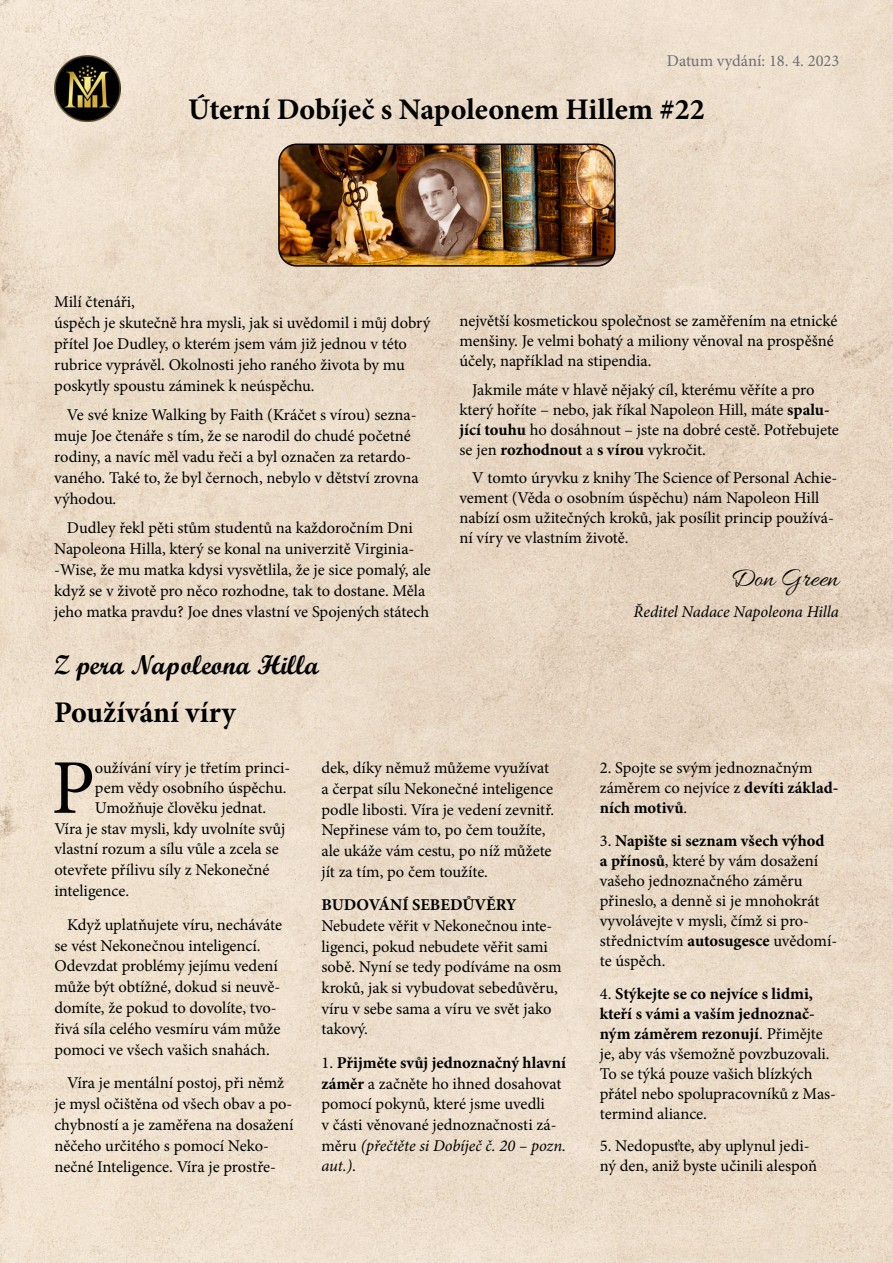
<style>
.page{position:relative;width:893px;height:1263px;background:#fff}
.page>*{position:absolute;margin:0;border:0;box-sizing:border-box;transform-origin:0 0}
.t1{font:77.4px "Minion Pro";color:#000}
.t2{font:700 30px "Minion Pro";color:#000}
.t3{font:27px "Script MT Bold";color:#000}
.t4{font:27px "Allura";color:#000}
.t5{font:16.5px/20px "Minion Pro";color:#000}
.t6{font:italic 16.5px "Minion Pro";letter-spacing:-.005em;color:#000}
.t7{font:16.5px "Minion Pro";color:#6d6e71}
.t8{font:700 16.5px "Minion Pro";color:#000}
.s1{font-weight:700}
.s2{font-style:italic}
</style>
<div class="page">
<img style="left:0;top:0;width:893px;height:1263px">
<img style="left:54px;top:55px;width:67px;height:67px">
<img style="left:279px;top:144px;width:336px;height:122px">
<div style="left:278px;top:144px;width:338px;height:123px;border:2px solid #000;border-radius:18px"></div>
<p class="t7" style="left:667px;top:50px;width:174px">Datum vydání: 18. 4. 2023</p>
<h2 class="t2" style="left:188px;top:88px;width:518px">Úterní Dobíječ s Napoleonem Hillem #22</h2>
<p class="t5" style="left:54px;top:291px;width:378px;line-height:21px">Milí čtenáři,<br>úspěch je skutečně hra mysli, jak si uvědomil i můj dobrý přítel Joe Dudley, o kterém jsem vám již jednou v této rubrice vyprávěl. Okolnosti jeho raného života by mu poskytly spoustu záminek k neúspěchu.</p>
<p class="t5" style="left:54px;top:404px;width:366px;line-height:21px;text-indent:13px">Ve své knize Walking by Faith (Kráčet s vírou) sezna&shy;muje Joe čtenáře s tím, že se narodil do chudé početné rodiny, a navíc měl vadu řeči a byl označen za retardo&shy;vaného. Také to, že byl černoch, nebylo v dětství zrovna výhodou.</p>
<p class="t5" style="left:54px;top:518px;width:378px;line-height:21px;text-indent:13px">Dudley řekl pěti stům studentů na každoročním Dni Napoleona Hilla, který se konal na univerzitě Virginia--Wise, že mu matka kdysi vysvětlila, že je sice pomalý, ale když se v životě pro něco rozhodne, tak to dostane. Měla jeho matka pravdu? Joe dnes vlastní ve Spojených státech</p>
<p class="t5" style="left:459px;top:311px;width:380px">největší kosmetickou společnost se zaměřením na etnické menšiny. Je velmi bohatý a miliony věnoval na prospěšné účely, například na stipendia.</p>
<p class="t5" style="left:459px;top:379px;width:381px;text-indent:13px">Jakmile máte v hlavě nějaký cíl, kterému věříte a pro který hoříte – nebo, jak říkal Napoleon Hill, máte <span class="s1">spalu&shy;jící touhu</span> ho dosáhnout – jste na dobré cestě. Potřebujete se jen <span class="s1">rozhodnout</span> a <span class="s1">s vírou</span> vykročit.</p>
<p class="t5" style="left:459px;top:468px;width:379px;text-indent:13px">V tomto úryvku z knihy The Science of Personal Achie&shy;vement (Věda o osobním úspěchu) nám Napoleon Hill nabízí osm užitečných kroků, jak posílit princip používá&shy;ní víry ve vlastním životě.</p>
<h3 class="t4" style="left:731px;top:563px;width:110px">Don Green</h3>
<p class="t6" style="left:634px;top:601px;width:207px">Ředitel Nadace Napoleona Hilla</p>
<h3 class="t3" style="left:54px;top:648px;width:266px">Z pera Napoleona Hilla</h3>
<h2 class="t2" style="left:54px;top:692px;width:183px">Používání víry</h2>
<h1 class="t1" style="left:51px;top:736px;width:45px">P</h1>
<p class="t5" style="left:95px;top:758px;width:197px">oužívání víry je třetím princi-</p>
<p class="t5" style="left:321px;top:758px;width:234px;line-height:20.7px">dek, díky němuž můžeme využívat a čerpat sílu Nekonečné inteligence podle libosti. Víra je vedení zevnitř.<br>Nepřinese vám to, po čem toužíte, ale ukáže vám cestu, po níž můžete jít za tím, po čem toužíte.</p>
<p class="t8" style="left:321px;top:893px;width:197px">BUDOVÁNÍ SEBEDŮVĚRY</p>
<p class="t5" style="left:321px;top:915px;width:242px;line-height:20.7px">Nebudete věřit v Nekonečnou inte&shy;ligenci, pokud nebudete věřit sami sobě. Nyní se tedy podíváme na osm kroků, jak si vybudovat sebedůvěru, víru v sebe sama a víru ve svět jako takový.</p>
<p class="t5" style="left:321px;top:1052px;width:246px;line-height:20.7px">1. <span class="s1">Přijměte svůj jednoznačný hlavní záměr</span> a začněte ho ihned dosahovat pomocí pokynů, které jsme uvedli<br>v části věnované jednoznačnosti zá&shy;měru <span class="s2">(přečtěte si Dobíječ č. 20 – pozn. aut.)</span>.</p>
<p class="t5" style="left:95px;top:778px;width:193px">pem vědy osobního úspěchu.</p>
<p class="t5" style="left:95px;top:798px;width:173px">Umožňuje člověku jednat.</p>
<p class="t5" style="left:54px;top:818px;width:232px">Víra je stav mysli, kdy uvolníte svůj</p>
<p class="t5" style="left:54px;top:839px;width:226px">vlastní rozum a sílu vůle a zcela se</p>
<p class="t5" style="left:54px;top:860px;width:217px">otevřete přílivu síly z Nekonečné</p>
<p class="t5" style="left:54px;top:881px;width:76px">inteligence.</p>
<p class="t5" style="left:54px;top:914px;width:229px;line-height:20.9px;text-indent:13px">Když uplatňujete víru, necháváte se vést Nekonečnou inteligencí.<br>Odevzdat problémy jejímu vedení může být obtížné, dokud si neuvě&shy;domíte, že pokud to dovolíte, tvo&shy;řivá síla celého vesmíru vám může pomoci ve všech vašich snahách.</p>
<p class="t5" style="left:54px;top:1072px;width:241px;line-height:20.9px;text-indent:13px">Víra je mentální postoj, při němž je mysl očištěna od všech obav a po&shy;chybností a je zaměřena na dosažení něčeho určitého s pomocí Neko&shy;nečné Inteligence. Víra je prostře-</p>
<p class="t5" style="left:600px;top:758px;width:240px">2. Spojte se svým jednoznačným záměrem co nejvíce z <span class="s1">devíti základ&shy;ních motivů</span>.</p>
<p class="t5" style="left:600px;top:831px;width:239px">3. <span class="s1">Napište si seznam všech výhod<br>a přínosů</span>, které by vám dosažení vašeho jednoznačného záměru přineslo, a denně si je mnohokrát vyvolávejte v mysli, čímž si pro&shy;střednictvím <span class="s1">autosugesce</span> uvědomí&shy;te úspěch.</p>
<p class="t5" style="left:600px;top:983px;width:238px">4. <span class="s1">Stýkejte se co nejvíce s lidmi, kteří s vámi a vaším jednoznač&shy;ným záměrem rezonují</span>. Přimějte je, aby vás všemožně povzbuzovali.<br>To se týká pouze vašich blízkých přátel nebo spolupracovníků z Mas&shy;termind aliance.</p>
<p class="t5" style="left:600px;top:1136px;width:219px">5. Nedopusťte, aby uplynul jedi&shy;ný den, aniž byste učinili alespoň</p>
</div>
